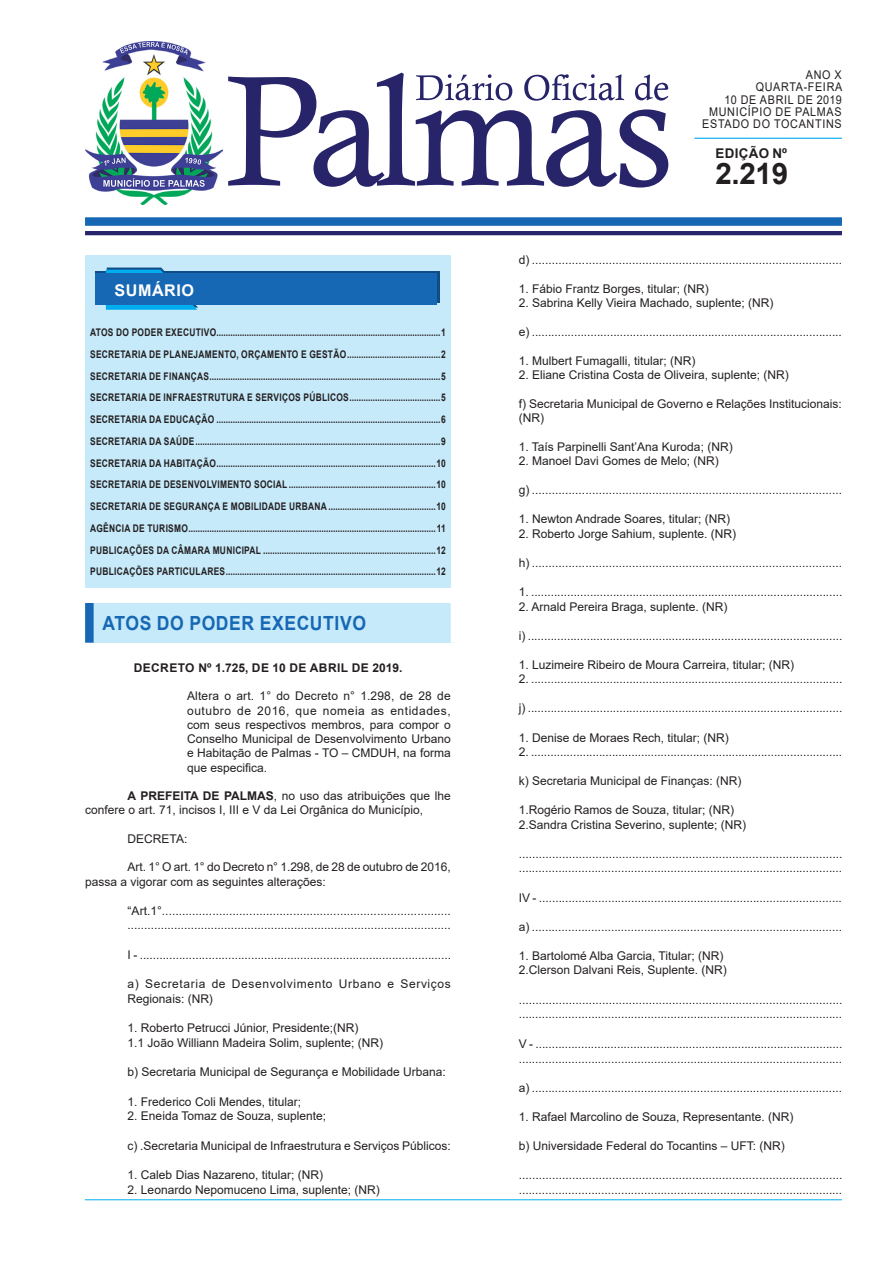
<style>
.page{position:relative;width:893px;height:1263px;background:#fff}
.page>*{position:absolute;margin:0;border:0;box-sizing:border-box;transform-origin:0 0}
.t1{font:700 29.55px "Arial";color:#231f20}
.t2{font:700 19.5px "Arial";letter-spacing:.035em;color:#1768b4;scale:.9 1}
.t3{font:700 16.2px "Arial";letter-spacing:.035em;color:#fff}
.t4{font:700 13.35px "Arial";letter-spacing:.025em;color:#231f20}
.t5{font:12px/14.2px "Arial";color:#231f20}
.t6{font:12px/12.3px "Arial";letter-spacing:.065em;color:#231f20;text-align:right;scale:.9 1}
.t7{font:12px/14.7px "Arial";letter-spacing:.05em;color:#231f20}
.t8{font:700 12px "Arial";letter-spacing:.035em;color:#231f20}
.t9{font:700 10.5px/21.8px "Arial";letter-spacing:.035em;color:#231f20;text-align:justify;scale:.8 1}
.s1{font-weight:700}
</style>
<div class="page">
<div style="left:85px;top:255px;width:365px;height:333px;background:#c6eafa"></div>
<div style="left:85px;top:217px;width:757px;height:9px;background:#1768b4"></div>
<hr style="left:85px;top:231px;width:757px;height:4px;background:#28246a">
<hr style="left:694px;top:138px;width:148px;height:1px;background:#00aeef">
<svg style="left:228px;top:73px;width:440px;height:115px"></svg>
<svg style="left:96px;top:272px;width:344px;height:31px"></svg>
<svg style="left:106px;top:268px;width:92px;height:42px"></svg>
<div style="left:96px;top:274px;width:341px;height:31px;background:#1768b4"></div>
<img style="left:85px;top:41px;width:138px;height:164px">
<hr style="left:85px;top:1199px;width:757px;height:1px;background:#00aeef">
<div style="left:89px;top:603px;width:366px;height:40px;background:#c6eafa"></div>
<div style="left:85px;top:603px;width:9px;height:40px;background:#1768b4"></div>
<div style="left:451px;top:603px;width:8px;height:40px;background:#fff"></div>
<h3 class="t3" style="left:114px;top:279px;width:81px">SUMÁRIO</h3>
<p class="t9" style="left:90px;top:322px;width:446px">ATOS DO PODER EXECUTIVO................................................................................................1<br>SECRETARIA DE PLANEJAMENTO, ORÇAMENTO E GESTÃO........................................2<br>SECRETARIA DE FINANÇAS...................................................................................................5<br>SECRETARIA DE INFRAESTRUTURA E SERVIÇOS PÚBLICOS.......................................5<br>SECRETARIA DA EDUCAÇÃO ................................................................................................6<br>SECRETARIA DA SAÚDE.........................................................................................................9<br>SECRETARIA DA HABITAÇÃO..............................................................................................10<br>SECRETARIA DE DESENVOLVIMENTO SOCIAL ...............................................................10<br>SECRETARIA DE SEGURANÇA E MOBILIDADE URBANA ..............................................10<br>AGÊNCIA DE TURISMO..........................................................................................................11<br>PUBLICAÇÕES DA CÂMARA MUNICIPAL ..........................................................................12<br>PUBLICAÇÕES PARTICULARES..........................................................................................12</p>
<h2 class="t2" style="left:102px;top:609px;width:294px">ATOS DO PODER EXECUTIVO</h2>
<p class="t8" style="left:134px;top:659px;width:270px">DECRETO Nº 1.725, DE 10 DE ABRIL DE 2019.</p>
<p class="t5" style="left:187px;top:689px;width:265px;text-align:justify">Altera o art. 1° do Decreto n° 1.298, de 28 de outubro de 2016, que nomeia as entidades, com seus respectivos membros, para compor o Conselho Municipal de Desenvolvimento Urbano e Habitação de Palmas - TO – CMDUH, na forma que especifica.</p>
<p class="t5" style="left:85px;top:789px;width:367px;text-indent:43px"><span class="s1">A PREFEITA DE PALMAS</span>, no uso das atribuições que lhe confere o art. 71, incisos I, III e V da Lei Orgânica do Município,</p>
<p class="t5" style="left:128px;top:831px;width:61px">DECRETA:</p>
<p class="t5" style="left:85px;top:860px;width:367px;text-indent:43px">Art. 1° O art. 1° do Decreto n° 1.298, de 28 de outubro de 2016, passa a vigorar com as seguintes alterações:</p>
<p class="t5" style="left:128px;top:903px;width:325px;line-height:14.7px">“Art.1°...................................................................................... .................................................................................................</p>
<p class="t5" style="left:128px;top:947px;width:325px">I - ...............................................................................................</p>
<p class="t7" style="left:128px;top:976px;width:325px">a) Secretaria de Desenvolvimento Urbano e Serviços<br>Regionais: (NR)</p>
<p class="t5" style="left:128px;top:1020px;width:257px;line-height:14.7px">1. Roberto Petrucci Júnior, Presidente;(NR)<br>1.1 João Williann Madeira Solim, suplente; (NR)</p>
<p class="t5" style="left:128px;top:1065px;width:320px">b) Secretaria Municipal de Segurança e Mobilidade Urbana:</p>
<p class="t5" style="left:128px;top:1094px;width:175px">1. Frederico Coli Mendes, titular;</p>
<p class="t5" style="left:128px;top:1109px;width:200px">2. Eneida Tomaz de Souza, suplente;</p>
<p class="t5" style="left:128px;top:1138px;width:325px">c) .Secretaria Municipal de Infraestrutura e Serviços Públicos:</p>
<p class="t5" style="left:128px;top:1168px;width:197px">1. Caleb Dias Nazareno, titular; (NR)</p>
<p class="t5" style="left:128px;top:1182px;width:254px">2. Leonardo Nepomuceno Lima, suplente; (NR)</p>
<p class="t6" style="left:702px;top:69px;width:157px">ANO X<br>QUARTA-FEIRA<br>10 DE ABRIL DE 2019<br>MUNICÍPIO DE PALMAS<br>ESTADO DO TOCANTINS</p>
<h1 class="t1" style="left:715px;top:153px;width:74px">2.219</h1>
<p class="t4" style="left:716px;top:144px;width:73px">EDIÇÃO Nº</p>
<p class="t5" style="left:519px;top:252px;width:325px">d) .............................................................................................</p>
<p class="t5" style="left:519px;top:281px;width:192px">1. Fábio Frantz Borges, titular; (NR)</p>
<p class="t5" style="left:519px;top:296px;width:256px">2. Sabrina Kelly Vieira Machado, suplente; (NR)</p>
<p class="t5" style="left:519px;top:324px;width:325px">e) ...............................................................................................</p>
<p class="t5" style="left:519px;top:353px;width:178px">1. Mulbert Fumagalli, titular; (NR)</p>
<p class="t5" style="left:519px;top:368px;width:272px">2. Eliane Cristina Costa de Oliveira, suplente; (NR)</p>
<p class="t5" style="left:519px;top:396px;width:325px">f) Secretaria Municipal de Governo e Relações Institucionais: (NR)</p>
<p class="t5" style="left:519px;top:440px;width:215px">1. Taís Parpinelli Sant’Ana Kuroda; (NR)</p>
<p class="t5" style="left:519px;top:454px;width:202px">2. Manoel Davi Gomes de Melo; (NR)</p>
<p class="t5" style="left:519px;top:483px;width:325px">g) .............................................................................................</p>
<p class="t5" style="left:519px;top:512px;width:213px">1. Newton Andrade Soares, titular; (NR)</p>
<p class="t5" style="left:519px;top:526px;width:219px">2. Roberto Jorge Sahium, suplente. (NR)</p>
<p class="t5" style="left:519px;top:555px;width:325px">h) .............................................................................................</p>
<p class="t5" style="left:519px;top:585px;width:325px">1. ...............................................................................................</p>
<p class="t5" style="left:519px;top:599px;width:210px">2. Arnald Pereira Braga, suplente. (NR)</p>
<p class="t5" style="left:519px;top:628px;width:325px">i) ................................................................................................</p>
<p class="t5" style="left:519px;top:657px;width:277px">1. Luzimeire Ribeiro de Moura Carreira, titular; (NR)</p>
<p class="t5" style="left:519px;top:672px;width:325px">2. ...............................................................................................</p>
<p class="t5" style="left:519px;top:701px;width:325px">j) ................................................................................................</p>
<p class="t5" style="left:519px;top:730px;width:212px">1. Denise de Moraes Rech, titular; (NR)</p>
<p class="t5" style="left:519px;top:745px;width:325px">2. ................................................................................................</p>
<p class="t5" style="left:519px;top:774px;width:224px">k) Secretaria Municipal de Finanças: (NR)</p>
<p class="t5" style="left:519px;top:803px;width:229px">1.Rogério Ramos de Souza, titular; (NR)<br>2.Sandra Cristina Severino, suplente; (NR)</p>
<p class="t5" style="left:519px;top:846px;width:325px">................................................................................................. ..................................................................................................</p>
<p class="t5" style="left:519px;top:890px;width:325px">IV - ............................................................................................</p>
<p class="t5" style="left:519px;top:919px;width:325px">a) ..............................................................................................</p>
<p class="t5" style="left:519px;top:948px;width:210px;line-height:14.7px">1. Bartolomé Alba Garcia, Titular; (NR)<br>2.Clerson Dalvani Reis, Suplente. (NR)</p>
<p class="t5" style="left:519px;top:992px;width:325px;line-height:14.7px">................................................................................................. ..................................................................................................</p>
<p class="t5" style="left:519px;top:1036px;width:325px;line-height:14.7px">V - .............................................................................................. ..................................................................................................</p>
<p class="t5" style="left:519px;top:1080px;width:325px">a) ..............................................................................................</p>
<p class="t5" style="left:519px;top:1110px;width:276px">1. Rafael Marcolino de Souza, Representante. (NR)</p>
<p class="t5" style="left:519px;top:1139px;width:267px">b) Universidade Federal do Tocantins – UFT: (NR)</p>
<p class="t5" style="left:519px;top:1168px;width:325px;line-height:14.7px">................................................................................................. ..................................................................................................</p>
</div>
